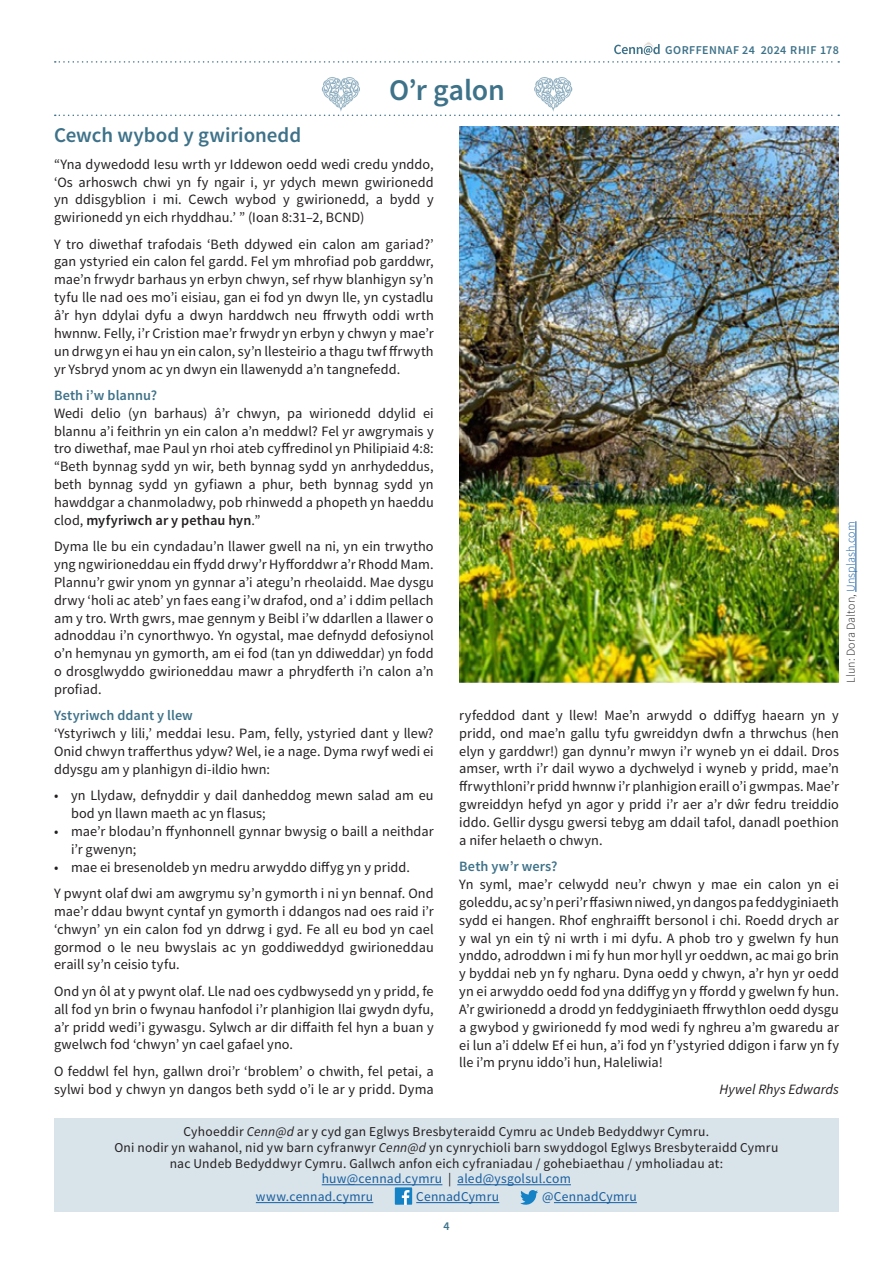
<style>
.page{position:relative;width:893px;height:1263px;background:#fff}
.page>*{position:absolute;margin:0;border:0;box-sizing:border-box;transform-origin:0 0}
.HEADER_1_-_BLUE{font:600 30px "Source Sans Pro";letter-spacing:-.01em;color:#3e7289}
.HEADER_2_-_BLUE_-_C{font:600 21px "Source Sans Pro";color:#3e7289}
.BODY_-_CENN_D{font:14.25px/17.9px "Source Sans Pro";letter-spacing:.005em;color:#231f20;text-align:justify}
.HEADER_2_-_BLUE_-_C-2{font:600 14.25px "Source Sans Pro";letter-spacing:.005em;color:#3e7289}
.SIGNATURE_-_ITALIC{font:italic 14.25px "Source Sans Pro";color:#231f20}
.t1{font:13.5px/15.8px "Source Sans Pro";letter-spacing:.015em;color:#231f20;text-align:center}
.t2{font:13.5px "Source Sans Pro";letter-spacing:.015em;color:#175d9e}
.t3{font:300 12px "Source Sans Pro";letter-spacing:.01em;color:#231f20}
.t4{font:600 12px "Source Sans Pro";letter-spacing:.04em;color:#3e7289}
.s1{font-weight:600}
.s2{color:#175d9e}
.s3{font-style:italic}
.s4{color:#231f20}
</style>
<div class="page">
<svg style="left:614px;top:42px;width:46px;height:13px"></svg>
<svg style="left:55px;top:61px;width:784px;height:2px"></svg>
<svg style="left:55px;top:77px;width:784px;height:39px"></svg>
<img style="left:459px;top:127px;width:380px;height:556px">
<hr style="left:856px;top:521px;width:1px;height:71px;background:#175d9e">
<div style="left:54px;top:1118px;width:785px;height:94px;background:#d8e3ea"></div>
<hr style="left:322px;top:1184px;width:120px;height:1px;background:#175d9e">
<hr style="left:457px;top:1184px;width:114px;height:1px;background:#175d9e">
<hr style="left:256px;top:1202px;width:117px;height:1px;background:#175d9e">
<hr style="left:416px;top:1202px;width:83px;height:1px;background:#175d9e">
<hr style="left:554px;top:1202px;width:83px;height:1px;background:#175d9e">
<svg style="left:395px;top:1187px;width:17px;height:18px"></svg>
<svg style="left:520px;top:1190px;width:18px;height:15px"></svg>
<p class="HEADER_1_-_BLUE" style="left:389px;top:71px;width:118px">O’r galon</p>
<p class="t4" style="left:665px;top:42px;width:175px">GORFFENNAF 24 2024 RHIF 178</p>
<p class="HEADER_2_-_BLUE_-_C" style="left:54px;top:122px;width:249px">Cewch wybod y gwirionedd</p>
<p class="BODY_-_CENN_D" style="left:54px;top:155px;width:381px">“Yna dywedodd Iesu wrth yr Iddewon oedd wedi credu ynddo, ‘Os arhoswch chwi yn fy ngair i, yr ydych mewn gwirionedd yn ddisgyblion i mi. Cewch wybod y gwirionedd, a bydd y gwirionedd yn eich rhyddhau.’ ” (Ioan 8:31–2, BCND)</p>
<p class="BODY_-_CENN_D" style="left:54px;top:235px;width:381px">Y tro diwethaf trafodais ‘Beth ddywed ein calon am gariad?’ gan ystyried ein calon fel gardd. Fel ym mhrofiad pob garddwr, mae’n frwydr barhaus yn erbyn chwyn, sef rhyw blanhigyn sy’n tyfu lle nad oes mo’i eisiau, gan ei fod yn dwyn lle, yn cystadlu â’r hyn ddylai dyfu a dwyn harddwch neu ffrwyth oddi wrth hwnnw. Felly, i’r Cristion mae’r frwydr yn erbyn y chwyn y mae’r un drwg yn ei hau yn ein calon, sy’n llesteirio a thagu twf ffrwyth yr Ysbryd ynom ac yn dwyn ein llawenydd a’n tangnefedd.</p>
<p class="HEADER_2_-_BLUE_-_C-2" style="left:54px;top:386px;width:105px">Beth i’w blannu?</p>
<p class="BODY_-_CENN_D" style="left:54px;top:404px;width:381px">Wedi delio (yn barhaus) â’r chwyn, pa wirionedd ddylid ei blannu a’i feithrin yn ein calon a’n meddwl? Fel yr awgrymais y tro diwethaf, mae Paul yn rhoi ateb cyffredinol yn Philipiaid 4:8: “Beth bynnag sydd yn wir, beth bynnag sydd yn anrhydeddus, beth bynnag sydd yn gyfiawn a phur, beth bynnag sydd yn hawddgar a chanmoladwy, pob rhinwedd a phopeth yn haeddu clod, <span class="s1">myfyriwch ar y pethau hyn</span>.”</p>
<p class="BODY_-_CENN_D" style="left:54px;top:538px;width:381px">Dyma lle bu ein cyndadau’n llawer gwell na ni, yn ein trwytho yng ngwirioneddau ein ffydd drwy’r Hyfforddwr a’r Rhodd Mam.<br>Plannu’r gwir ynom yn gynnar a’i ategu’n rheolaidd. Mae dysgu drwy ‘holi ac ateb’ yn faes eang i’w drafod, ond a’ i ddim pellach am y tro. Wrth gwrs, mae gennym y Beibl i’w ddarllen a llawer o adnoddau i’n cynorthwyo. Yn ogystal, mae defnydd defosiynol o’n hemynau yn gymorth, am ei fod (tan yn ddiweddar) yn fodd o drosglwyddo gwirioneddau mawr a phrydferth i’n calon a’n profiad.</p>
<p class="HEADER_2_-_BLUE_-_C-2" style="left:54px;top:707px;width:140px">Ystyriwch ddant y llew</p>
<p class="BODY_-_CENN_D" style="left:54px;top:725px;width:381px">‘Ystyriwch y lili,’ meddai Iesu. Pam, felly, ystyried dant y llew?<br>Onid chwyn trafferthus ydyw? Wel, ie a nage. Dyma rwyf wedi ei ddysgu am y planhigyn di-ildio hwn:</p>
<p class="BODY_-_CENN_D" style="left:71px;top:787px;width:364px;text-indent:-17px">• yn Llydaw, defnyddir y dail danheddog mewn salad am eu bod yn llawn maeth ac yn flasus;</p>
<p class="BODY_-_CENN_D" style="left:71px;top:823px;width:364px;text-indent:-17px">• mae’r blodau’n ffynhonnell gynnar bwysig o baill a neithdar i’r gwenyn;</p>
<p class="BODY_-_CENN_D" style="left:54px;top:858px;width:358px">• mae ei bresenoldeb yn medru arwyddo diffyg yn y pridd.</p>
<p class="BODY_-_CENN_D" style="left:54px;top:885px;width:381px">Y pwynt olaf dwi am awgrymu sy’n gymorth i ni yn bennaf. Ond mae’r ddau bwynt cyntaf yn gymorth i ddangos nad oes raid i’r ‘chwyn’ yn ein calon fod yn ddrwg i gyd. Fe all eu bod yn cael gormod o le neu bwyslais ac yn goddiweddyd gwirioneddau eraill sy’n ceisio tyfu.</p>
<p class="BODY_-_CENN_D" style="left:54px;top:982px;width:381px">Ond yn ôl at y pwynt olaf. Lle nad oes cydbwysedd yn y pridd, fe all fod yn brin o fwynau hanfodol i’r planhigion llai gwydn dyfu, a’r pridd wedi’i gywasgu. Sylwch ar dir diffaith fel hyn a buan y gwelwch fod ‘chwyn’ yn cael gafael yno.</p>
<p class="BODY_-_CENN_D" style="left:54px;top:1062px;width:381px">O feddwl fel hyn, gallwn droi’r ‘broblem’ o chwith, fel petai, a sylwi bod y chwyn yn dangos beth sydd o’i le ar y pridd. Dyma</p>
<p class="t3" style="left:843px;top:683px;width:163px;rotate:-90deg">Llun: Dora Dalton, <span class="s2">Unsplash.com</span></p>
<p class="BODY_-_CENN_D" style="left:459px;top:706px;width:381px">ryfeddod dant y llew! Mae’n arwydd o ddiffyg haearn yn y pridd, ond mae’n gallu tyfu gwreiddyn dwfn a thrwchus (hen elyn y garddwr!) gan dynnu’r mwyn i’r wyneb yn ei ddail. Dros amser, wrth i’r dail wywo a dychwelyd i wyneb y pridd, mae’n ffrwythloni’r pridd hwnnw i’r planhigion eraill o’i gwmpas. Mae’r gwreiddyn hefyd yn agor y pridd i’r aer a’r dŵr fedru treiddio iddo. Gellir dysgu gwersi tebyg am ddail tafol, danadl poethion a nifer helaeth o chwyn.</p>
<p class="HEADER_2_-_BLUE_-_C-2" style="left:459px;top:857px;width:100px">Beth yw’r wers?</p>
<p class="BODY_-_CENN_D" style="left:459px;top:875px;width:381px">Yn syml, mae’r celwydd neu’r chwyn y mae ein calon yn ei goleddu, ac sy’n peri’r ffasiwn niwed, yn dangos pa feddyginiaeth sydd ei hangen. Rhof enghraifft bersonol i chi. Roedd drych ar y wal yn ein tŷ ni wrth i mi dyfu. A phob tro y gwelwn fy hun ynddo, adroddwn i mi fy hun mor hyll yr oeddwn, ac mai go brin y byddai neb yn fy ngharu. Dyna oedd y chwyn, a’r hyn yr oedd yn ei arwyddo oedd fod yna ddiffyg yn y ffordd y gwelwn fy hun.<br>A’r gwirionedd a drodd yn feddyginiaeth ffrwythlon oedd dysgu a gwybod y gwirionedd fy mod wedi fy nghreu a’m gwaredu ar ei lun a’i ddelw Ef ei hun, a’i fod yn f’ystyried ddigon i farw yn fy lle i’m prynu iddo’i hun, Haleliwia!</p>
<p class="SIGNATURE_-_ITALIC" style="left:719px;top:1080px;width:121px">Hywel Rhys Edwards</p>
<p class="t1" style="left:184px;top:1124px;width:527px">Cyhoeddir <span class="s3">Cenn@d</span> ar y cyd gan Eglwys Bresbyteraidd Cymru ac Undeb Bedyddwyr Cymru.</p>
<p class="t1" style="left:114px;top:1140px;width:665px">Oni nodir yn wahanol, nid yw barn cyfranwyr <span class="s3">Cenn@d</span> yn cynrychioli barn swyddogol Eglwys Bresbyteraidd Cymru nac Undeb Bedyddwyr Cymru. Gallwch anfon eich cyfraniadau / gohebiaethau / ymholiadau at:</p>
<p class="t2" style="left:322px;top:1170px;width:251px">huw@cennad.cymru <span class="s4">|</span> aled@ysgolsul.com</p>
<p class="t2" style="left:256px;top:1188px;width:119px">www.cennad.cymru</p>
<p class="t2" style="left:416px;top:1188px;width:84px">CennadCymru</p>
<p class="t2" style="left:542px;top:1188px;width:96px">@CennadCymru</p>
<p class="t4" style="left:443px;top:1218px;width:8px">4</p>
</div>
